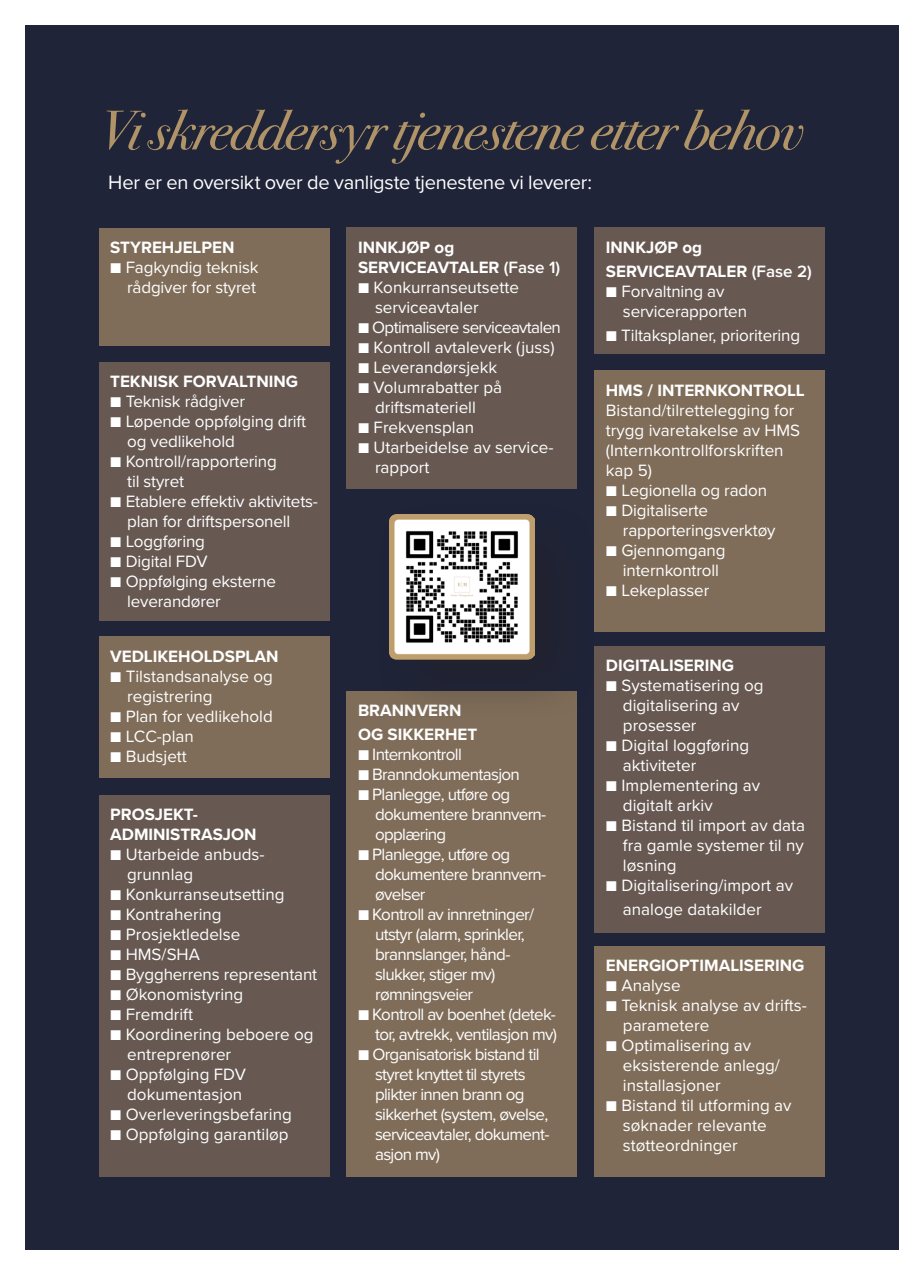
<style>
.page{position:relative;width:924px;height:1275px;background:#fff}
.page>*{position:absolute;margin:0;border:0;box-sizing:border-box;transform-origin:0 0}
.t1{font:italic 56px "Bodoni Svty Two ITCTT";letter-spacing:-.025em;color:#b09366}
.t2{font:20px "Proxima Nova";letter-spacing:-.015em;color:#fff}
.t3{font:17px/20px "Proxima Nova";color:#fff}
.t4{font:17px/20px "Proxima Nova";letter-spacing:-.04em;color:#fff}
.t5{font:700 17px/20px "Proxima Nova";color:#fff}
.s1{font-weight:600}
</style>
<div class="page">
<div style="left:25px;top:25px;width:873px;height:1225px;background:#1f2438"></div>
<div style="left:99px;top:637px;width:230px;height:141px;background:#7f6d59"></div>
<div style="left:99px;top:795px;width:230px;height:381px;background:#675952"></div>
<div style="left:594px;top:371px;width:230px;height:261px;background:#7f6d59"></div>
<div style="left:99px;top:362px;width:230px;height:258px;background:#675952"></div>
<div style="left:594px;top:646px;width:230px;height:286px;background:#675952"></div>
<div style="left:594px;top:946px;width:230px;height:230px;background:#7f6d59"></div>
<div style="left:346px;top:228px;width:231px;height:261px;background:#675952"></div>
<div style="left:346px;top:691px;width:231px;height:485px;background:#7f6d59"></div>
<div style="left:594px;top:228px;width:230px;height:126px;background:#675952"></div>
<div style="left:99px;top:228px;width:230px;height:117px;background:#7f6d59"></div>
<div style="left:375px;top:500px;width:221px;height:221px;background:#231f20;opacity:.4"></div>
<img style="left:389px;top:514px;width:145px;height:146px">
<h1 class="t1" style="left:99px;top:81px;width:706px">Vi skreddersyr tjenestene etter behov</h1>
<p class="t2" style="left:108px;top:168px;width:485px">Her er en oversikt over de vanligste tjenestene vi leverer:</p>
<p class="t5" style="left:110px;top:236px;width:126px">STYREHJELPEN</p>
<p class="t3" style="left:110px;top:256px;width:150px;text-align:right">■ Fagkyndig teknisk rådgiver for styret</p>
<p class="t5" style="left:110px;top:371px;width:189px">TEKNISK FORVALTNING</p>
<p class="t3" style="left:110px;top:391px;width:136px">■ Teknisk rådgiver</p>
<p class="t3" style="left:127px;top:411px;width:180px;text-indent:-17px">■ Løpende oppfølging drift og vedlikehold</p>
<p class="t3" style="left:127px;top:451px;width:151px;text-indent:-17px">■ Kontroll/rapportering til styret</p>
<p class="t3" style="left:127px;top:491px;width:192px;text-indent:-17px">■ Etablere effektiv aktivitets&shy;plan for driftspersonell</p>
<p class="t3" style="left:110px;top:531px;width:96px">■ Loggføring</p>
<p class="t3" style="left:110px;top:551px;width:99px">■ Digital FDV</p>
<p class="t3" style="left:127px;top:571px;width:150px;text-indent:-17px">■ Oppfølging eksterne leverandører</p>
<p class="t5" style="left:110px;top:645px;width:170px">VEDLIKEHOLDSPLAN</p>
<p class="t3" style="left:127px;top:665px;width:147px;text-indent:-17px">■ Tilstandsanalyse og registrering</p>
<p class="t3" style="left:110px;top:705px;width:164px">■ Plan for vedlikehold</p>
<p class="t3" style="left:110px;top:725px;width:85px">■ LCC-plan</p>
<p class="t3" style="left:110px;top:745px;width:78px">■ Budsjett</p>
<p class="t5" style="left:110px;top:803px;width:148px">PROSJEKT-<br>ADMINISTRASJON</p>
<p class="t3" style="left:127px;top:843px;width:139px;text-indent:-17px">■ Utarbeide anbuds&shy;grunnlag</p>
<p class="t3" style="left:110px;top:883px;width:176px">■ Konkurranseutsetting</p>
<p class="t3" style="left:110px;top:903px;width:113px">■ Kontrahering</p>
<p class="t3" style="left:110px;top:923px;width:132px">■ Prosjektledelse</p>
<p class="t3" style="left:110px;top:943px;width:91px">■ HMS/SHA</p>
<p class="t3" style="left:110px;top:963px;width:208px">■ Byggherrens representant</p>
<p class="t3" style="left:110px;top:983px;width:135px">■ Økonomistyring</p>
<p class="t3" style="left:110px;top:1003px;width:84px">■ Fremdrift</p>
<p class="t3" style="left:127px;top:1023px;width:188px;text-indent:-17px">■ Koordinering beboere og entreprenører</p>
<p class="t3" style="left:110px;top:1063px;width:137px;text-align:right">■ Oppfølging FDV dokumentasjon</p>
<p class="t3" style="left:110px;top:1103px;width:183px">■ Overleveringsbefaring</p>
<p class="t3" style="left:110px;top:1123px;width:180px">■ Oppfølging garantiløp</p>
<p class="t5" style="left:358px;top:236px;width:204px">INNKJØP og<br>SERVICEAVTALER <span class="s1">(Fase 1)</span></p>
<p class="t3" style="left:375px;top:276px;width:145px;text-indent:-17px">■ Konkurranseutsette serviceavtaler</p>
<p class="t4" style="left:358px;top:316px;width:204px">■ Optimalisere serviceavtalen</p>
<p class="t3" style="left:358px;top:336px;width:198px">■ Kontroll avtaleverk (juss)</p>
<p class="t3" style="left:358px;top:356px;width:141px">■ Leverandørsjekk</p>
<p class="t3" style="left:358px;top:376px;width:146px;text-align:center">■ Volumrabatter på driftsmateriell</p>
<p class="t3" style="left:358px;top:416px;width:117px">■ Frekvensplan</p>
<p class="t3" style="left:375px;top:436px;width:180px;text-indent:-17px">■ Utarbeidelse av service&shy;rapport</p>
<p class="t5" style="left:358px;top:698px;width:121px;line-height:24px">BRANNVERN<br>OG SIKKERHET</p>
<p class="t4" style="left:358px;top:743px;width:105px">■ Internkontroll</p>
<p class="t4" style="left:358px;top:763px;width:163px">■ Branndokumentasjon</p>
<p class="t4" style="left:375px;top:783px;width:173px;text-indent:-17px">■ Planlegge, utføre og dokumentere brannvern&shy;opplæring</p>
<p class="t4" style="left:375px;top:843px;width:173px;text-indent:-17px">■ Planlegge, utføre og dokumentere brannvern&shy;øvelser</p>
<p class="t4" style="left:375px;top:903px;width:160px;text-indent:-17px">■ Kontroll av innretninger/ utstyr (alarm, sprinkler, brannslanger, hånd&shy;slukker, stiger mv) rømningsveier</p>
<p class="t4" style="left:358px;top:1003px;width:200px;text-align:right">■ Kontroll av boenhet (detek&shy;tor, avtrekk, ventilasjon mv)</p>
<p class="t4" style="left:375px;top:1043px;width:176px;text-indent:-17px">■ Organisatorisk bistand til styret knyttet til styrets plikter innen brann og sikkerhet (system, øvelse, serviceavtaler, dokument&shy;asjon mv)</p>
<p class="t5" style="left:605px;top:234px;width:207px;line-height:24px">INNKJØP og<br>SERVICEAVTALER <span class="s1">(Fase 2)</span></p>
<p class="t3" style="left:622px;top:280px;width:126px;text-indent:-17px">■ Forvaltning av servicerapporten</p>
<p class="t3" style="left:605px;top:324px;width:196px">■ Tiltaksplaner, prioritering</p>
<p class="t5" style="left:605px;top:379px;width:200px">HMS / INTERNKONTROLL</p>
<p class="t3" style="left:605px;top:399px;width:196px">Bistand/tilrettelegging for trygg ivaretakelse av HMS (Internkontrollforskriften kap 5)</p>
<p class="t3" style="left:605px;top:479px;width:162px">■ Legionella og radon</p>
<p class="t3" style="left:622px;top:499px;width:154px;text-indent:-17px">■ Digitaliserte rapporteringsverktøy</p>
<p class="t3" style="left:622px;top:539px;width:104px;text-indent:-17px">■ Gjennomgang internkontroll</p>
<p class="t3" style="left:605px;top:579px;width:105px">■ Lekeplasser</p>
<p class="t5" style="left:605px;top:655px;width:130px">DIGITALISERING</p>
<p class="t3" style="left:622px;top:674px;width:142px;text-indent:-17px">■ Systematisering og digitalisering av prosesser</p>
<p class="t3" style="left:622px;top:734px;width:128px;text-indent:-17px">■ Digital loggføring aktiviteter</p>
<p class="t3" style="left:622px;top:774px;width:139px;text-indent:-17px">■ Implementering av digitalt arkiv</p>
<p class="t3" style="left:622px;top:814px;width:183px;text-align:justify;text-indent:-17px">■ Bistand til import av data fra gamle systemer til ny løsning</p>
<p class="t3" style="left:622px;top:872px;width:171px;line-height:24px;text-indent:-17px">■ Digitalisering/import av analoge datakilder</p>
<p class="t5" style="left:605px;top:954px;width:200px">ENERGIOPTIMALISERING</p>
<p class="t3" style="left:605px;top:974px;width:76px">■ Analyse</p>
<p class="t3" style="left:622px;top:994px;width:185px;text-indent:-17px">■ Teknisk analyse av drifts&shy;parametere</p>
<p class="t3" style="left:622px;top:1034px;width:158px;text-indent:-17px">■ Optimalisering av eksisterende anlegg/ installasjoner</p>
<p class="t3" style="left:622px;top:1094px;width:170px;text-indent:-17px">■ Bistand til utforming av søknader relevante støtteordninger</p>
</div>
